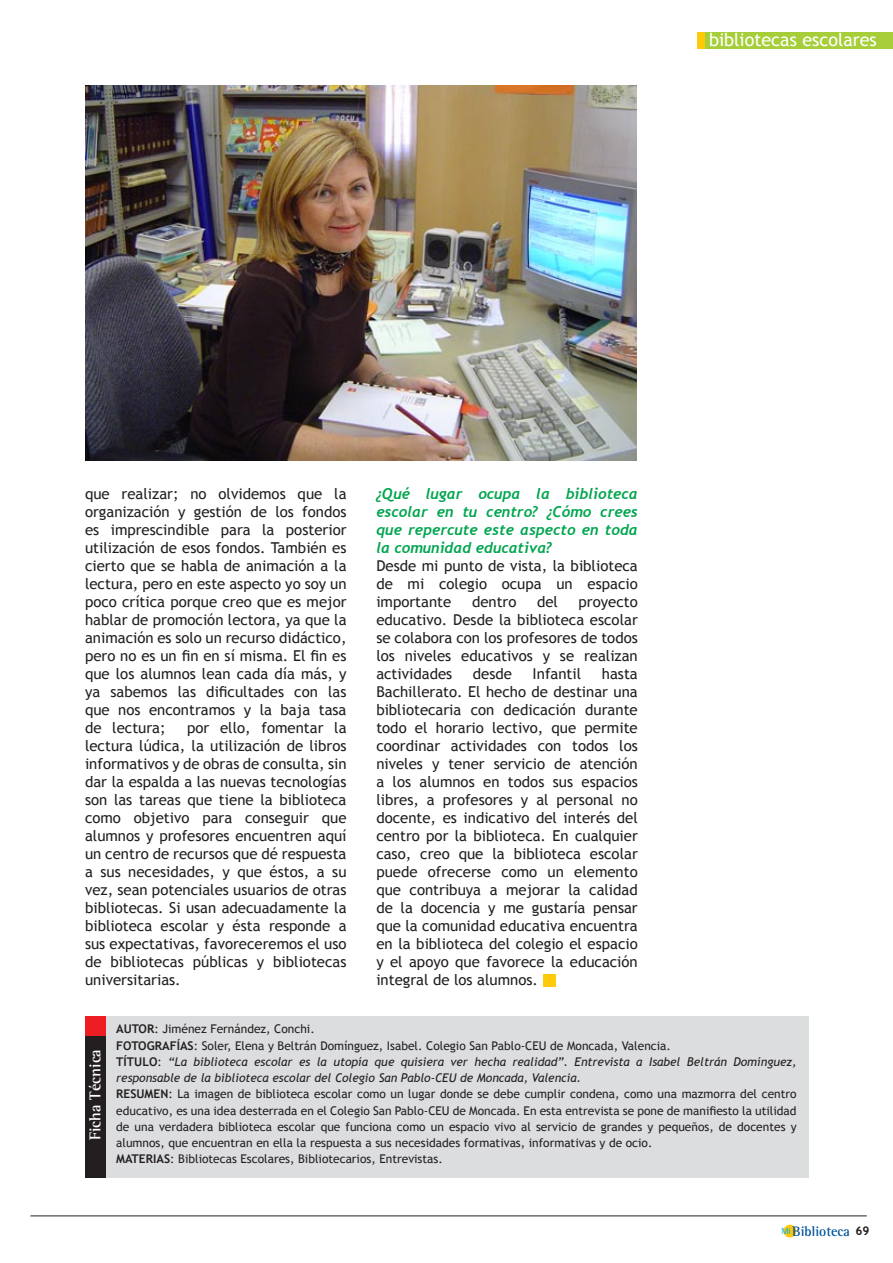
<style>
.page{position:relative;width:893px;height:1263px;background:#fff}
.page>*{position:absolute;margin:0;border:0;box-sizing:border-box;transform-origin:0 0}
.t1{font:18px "Trebuchet MS";color:#fff}
.t2{font:700 16.05px "Rotis Semi Serif";color:#fff}
.t3{font:15px/18px "Trebuchet MS";color:#231f20;text-align:justify}
.t4{font:italic 700 15px/18px "Trebuchet";color:#00a54f;text-align:justify}
.t5{font:700 14.1px "Rotis Semi Serif";color:#01529b}
.t6{font:12px/16.2px "Trebuchet MS";color:#231f20}
.s1{font-weight:700}
.s2{font-style:italic}
.s3{font-size:8.85px;color:#00aeef}
.s4{font-family:"Trebuchet MS";font-size:12px;color:#231f20}
</style>
<div class="page">
<div style="left:705px;top:32px;width:188px;height:17px;background:#a6ce39"></div>
<div style="left:697px;top:32px;width:8px;height:17px;background:#feca0a"></div>
<div style="left:783px;top:1225px;width:13px;height:12px;background:#feca0a;border-radius:50%"></div>
<hr style="left:30px;top:1215px;width:837px;height:1px;background:#231f20">
<div style="left:105px;top:1016px;width:704px;height:162px;background:#dcdddf"></div>
<div style="left:543px;top:974px;width:13px;height:13px;background:#feca0a"></div>
<div style="left:85px;top:1016px;width:20px;height:162px;background:#231f20"></div>
<div style="left:85px;top:1016px;width:20px;height:20px;background:#ee1d23"></div>
<img style="left:85px;top:85px;width:551px;height:375px">
<p class="t1" style="left:709px;top:29px;width:169px">bibliotecas escolares</p>
<p class="t3" style="left:85px;top:485px;width:263px">que realizar; no olvidemos que la organización y gestión de los fondos es imprescindible para la posterior utilización de esos fondos. También es cierto que se habla de animación a la lectura, pero en este aspecto yo soy un poco crítica porque creo que es mejor hablar de promoción lectora, ya que la animación es solo un recurso didáctico, pero no es un fin en sí misma. El fin es que los alumnos lean cada día más, y ya sabemos las dificultades con las que nos encontramos y la baja tasa de lectura;</p>
<p class="t3" style="left:85px;top:719px;width:263px;text-indent:102px">por ello, fomentar la lectura lúdica, la utilización de libros informativos y de obras de consulta, sin dar la espalda a las nuevas tecnologías son las tareas que tiene la biblioteca como objetivo para conseguir que alumnos y profesores encuentren aquí un centro de recursos que dé respuesta a sus necesidades, y que éstos, a su vez, sean potenciales usuarios de otras bibliotecas. Si usan adecuadamente la biblioteca escolar y ésta responde a sus expectativas, favoreceremos el uso de bibliotecas públicas y bibliotecas universitarias.</p>
<p class="t4" style="left:376px;top:485px;width:263px">¿Qué lugar ocupa la biblioteca escolar en tu centro? ¿Cómo crees que repercute este aspecto en toda la comunidad educativa?</p>
<p class="t3" style="left:376px;top:557px;width:263px">Desde mi punto de vista, la biblioteca de mi colegio ocupa un espacio importante</p>
<p class="t3" style="left:472px;top:593px;width:46px">dentro</p>
<p class="t3" style="left:537px;top:593px;width:22px">del</p>
<p class="t3" style="left:376px;top:593px;width:263px;text-indent:202px">proyecto educativo. Desde la biblioteca escolar se colabora con los profesores de todos los niveles educativos y se realizan actividades</p>
<p class="t3" style="left:376px;top:665px;width:263px;text-indent:226px">hasta Bachillerato. El hecho de destinar una bibliotecaria con dedicación durante todo el horario lectivo, que permite coordinar actividades con todos los niveles y tener servicio de atención a los alumnos en todos sus espacios libres, a profesores y al personal no docente, es indicativo del interés del centro por la biblioteca. En cualquier caso, creo que la biblioteca escolar puede ofrecerse como un elemento que contribuya a mejorar la calidad de la docencia y me gustaría pensar que la comunidad educativa encuentra en la biblioteca del colegio el espacio y el apoyo que favorece la educación integral de los alumnos.</p>
<p class="t3" style="left:473px;top:665px;width:41px">desde</p>
<p class="t3" style="left:533px;top:665px;width:50px">Infantil</p>
<p class="t2" style="left:86px;top:1140px;width:93px;rotate:-90deg">Ficha Técnica</p>
<p class="t6" style="left:116px;top:1021px;width:682px"><span class="s1">AUTOR</span>: Jiménez Fernández, Conchi.<br><span class="s1">FOTOGRAFÍAS</span>: Soler, Elena y Beltrán Domínguez, Isabel. Colegio San Pablo-CEU de Moncada, Valencia.<br><span class="s1">TÍTULO</span>: <span class="s2">“La biblioteca escolar es la utopía que quisiera ver hecha realidad”. Entrevista a Isabel Beltrán Domínguez, responsable de la biblioteca escolar del Colegio San Pablo-CEU de Moncada, Valencia.<br></span><span class="s1">RESUMEN</span>: La imagen de biblioteca escolar como un lugar donde se debe cumplir condena, como una mazmorra del centro educativo, es una idea desterrada en el Colegio San Pablo-CEU de Moncada. En esta entrevista se pone de manifiesto la utilidad de una verdadera biblioteca escolar que funciona como un espacio vivo al servicio de grandes y pequeños, de docentes y alumnos, que encuentran en ella la respuesta a sus necesidades formativas, informativas y de ocio.<br><span class="s1">MATERIAS</span>: Bibliotecas Escolares, Bibliotecarios, Entrevistas.</p>
<p class="t5" style="left:781px;top:1222px;width:90px"><span class="s3">Mi</span>Biblioteca <span class="s4">69</span></p>
</div>
